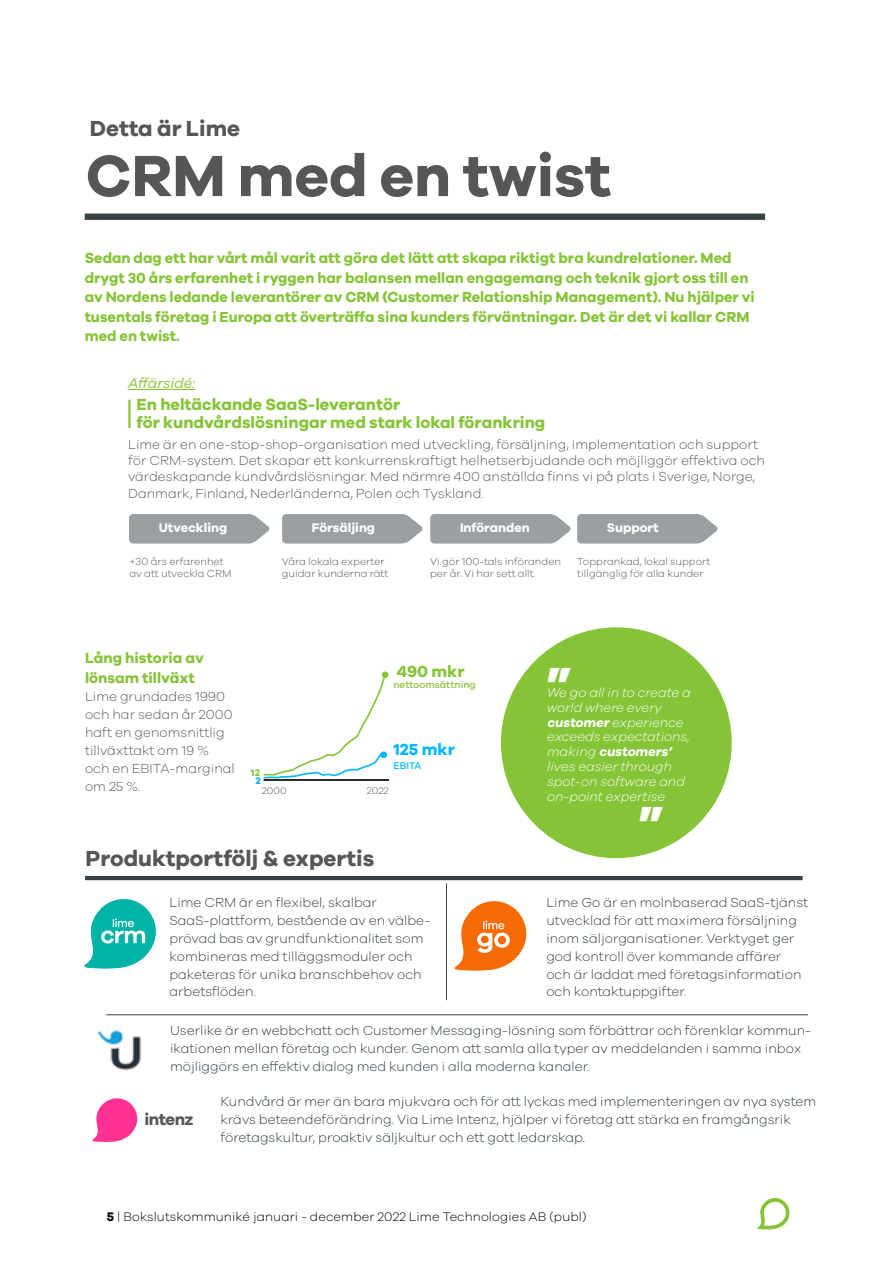
<style>
.page{position:relative;width:893px;height:1263px;background:#fff}
.page>*{position:absolute;margin:0;border:0;box-sizing:border-box;transform-origin:0 0}
.t1{font:700 60px "Galano Grotesque";color:#565659}
.t2{font:800 46.35px "Galano Grotesque";color:#fff}
.t3{font:700 22.5px "Galano Grotesque";color:#565659}
.t4{font:700 16.95px "Galano Grotesque";letter-spacing:-.03em;color:#575756}
.t5{font:700 16.5px/18px "Galano Grotesque";color:#85c436}
.t6{font:700 16.5px "Galano Grotesque";color:#00b7ff}
.t7{font:700 15px/19.5px "Galano Grotesque";color:#85c436}
.t8{font:italic 14.4px "Galano Grotesque";letter-spacing:-.005em;color:#85c436}
.t9{font:300 13.5px/18px "Galano Grotesque";color:#303c42}
.t10{font:300 13.5px/18px "Galano Grotesque";color:#58595b}
.t11{font:300 13.5px/18px "Galano Grotesque";color:#384044}
.t12{font:italic 300 13.2px/14.9px "Galano Grotesque";color:#fff}
.t13{font:700 12.9px "Galano Grotesque";color:#fff}
.t14{font:300 12.75px "Galano Grotesque";letter-spacing:.01em;color:#000}
.t15{font:300 10.5px/12px "Galano Grotesque";color:#58595b}
.t16{font:500 9.9px "Galano Grotesque";color:#85c436}
.t17{font:300 9.9px "Galano Grotesque";color:#58595b}
.t18{font:500 9.9px "Galano Grotesque";color:#00b7ff}
.t19{font:700 9.9px "Galano Grotesque";color:#85c436}
.t20{font:700 9.9px "Galano Grotesque";color:#00b7ff}
.s1{font-weight:700;font-style:normal}
.s2{font-weight:700}
</style>
<div class="page">
<div style="left:85px;top:214px;width:680px;height:6px;background:#384044"></div>
<img style="left:97px;top:1030px;width:44px;height:41px">
<svg style="left:454px;top:901px;width:73px;height:70px"></svg>
<hr style="left:446px;top:883px;width:1px;height:117px;background:#384044">
<svg style="left:84px;top:899px;width:72px;height:70px"></svg>
<hr style="left:85px;top:876px;width:718px;height:4px;background:#384044">
<hr style="left:106px;top:1014px;width:702px;height:1px;background:#384044">
<hr style="left:128px;top:389px;width:67px;height:1px;background:#85c436">
<hr style="left:128px;top:400px;width:3px;height:28px;background:#85c436">
<div style="left:129px;top:514px;width:141px;height:29px;background:#9c9fa1"></div>
<div style="left:282px;top:514px;width:141px;height:29px;background:#9c9fa1"></div>
<div style="left:430px;top:514px;width:141px;height:29px;background:#9c9fa1"></div>
<div style="left:577px;top:514px;width:141px;height:29px;background:#9c9fa1"></div>
<div style="left:382px;top:671px;width:6px;height:7px;background:#85c436;border-radius:50%"></div>
<svg style="left:263px;top:673px;width:124px;height:106px"></svg>
<div style="left:380px;top:751px;width:7px;height:7px;background:#00b7ff;border-radius:50%"></div>
<hr style="left:264px;top:779px;width:125px;height:2px;background:#000">
<div style="left:501px;top:627px;width:231px;height:231px;background:#85c436;border-radius:50%"></div>
<svg style="left:92px;top:1098px;width:46px;height:44px"></svg>
<svg style="left:757px;top:1198px;width:33px;height:31px"></svg>
<h3 class="t3" style="left:90px;top:115px;width:152px">Detta är Lime</h3>
<h1 class="t1" style="left:86px;top:139px;width:527px">CRM med en twist</h1>
<p class="t7" style="left:85px;top:248px;width:672px">Sedan dag ett har vårt mål varit att göra det lätt att skapa riktigt bra kundrelationer. Med drygt 30 års erfarenhet i ryggen har balansen mellan engagemang och teknik gjort oss till en av Nordens ledande leverantörer av CRM (Customer Relationship Management). Nu hjälper vi tusentals företag i Europa att överträffa sina kunders förväntningar. Det är det vi kallar CRM med en twist.</p>
<p class="t8" style="left:128px;top:375px;width:69px">Affärsidé:</p>
<p class="t5" style="left:137px;top:395px;width:410px">En heltäckande SaaS-leverantör<br>för kundvårdslösningar med stark lokal förankring</p>
<p class="t10" style="left:128px;top:436px;width:638px;line-height:16.2px">Lime är en one-stop-shop-organisation med utveckling, försäljning, implementation och support för CRM-system. Det skapar ett konkurrenskraftigt helhetserbjudande och möjliggör effektiva och värdeskapande kundvårdslösningar. Med närmre 400 anställda finns vi på plats i Sverige, Norge, Danmark, Finland, Nederländerna, Polen och Tyskland.</p>
<p class="t13" style="left:159px;top:520px;width:70px">Utveckling</p>
<p class="t13" style="left:312px;top:520px;width:65px">Försäljing</p>
<p class="t13" style="left:460px;top:520px;width:71px">Införanden</p>
<p class="t13" style="left:607px;top:520px;width:53px">Support</p>
<p class="t15" style="left:129px;top:555px;width:104px">+30 års erfarenhet av att utveckla CRM</p>
<p class="t15" style="left:282px;top:555px;width:108px">Våra lokala experter guidar kunderna rätt</p>
<p class="t15" style="left:430px;top:555px;width:133px">Vi gör 100-tals införanden per år. Vi har sett allt.</p>
<p class="t15" style="left:577px;top:555px;width:135px">Topprankad, lokal support tillgänglig för alla kunder</p>
<p class="t7" style="left:85px;top:648px;width:121px">Lång historia av lönsam tillväxt</p>
<p class="t10" style="left:85px;top:687px;width:151px">Lime grundades 1990 och har sedan år 2000 haft en genomsnittlig tillväxttakt om 19 % och en EBITA-marginal om 25 %.</p>
<p class="t5" style="left:397px;top:662px;width:69px">490 mkr</p>
<p class="t16" style="left:393px;top:678px;width:84px">nettoomsättning</p>
<p class="t19" style="left:251px;top:766px;width:11px">12</p>
<p class="t20" style="left:256px;top:774px;width:7px">2</p>
<p class="t6" style="left:393px;top:739px;width:63px">125 mkr</p>
<p class="t18" style="left:393px;top:759px;width:30px">EBITA</p>
<p class="t17" style="left:262px;top:785px;width:26px">2000</p>
<p class="t17" style="left:367px;top:785px;width:23px">2022</p>
<h3 class="t3" style="left:85px;top:845px;width:290px">Produktportfölj &amp; expertis</h3>
<p class="t11" style="left:169px;top:892px;width:262px">Lime CRM är en flexibel, skalbar SaaS-plattform, bestående av en välbe&shy;prövad bas av grundfunktionalitet som kombineras med tilläggsmoduler och paketeras för unika branschbehov och arbetsflöden.</p>
<h2 class="t2" style="left:546px;top:655px;width:27px">”</h2>
<p class="t12" style="left:547px;top:684px;width:145px">We go all in to create a world where every <span class="s1">customer</span> experience exceeds expectations, m a k i ng <span class="s1">customers’ </span>lives easier through spot-on software and on-point expertise</p>
<h2 class="t2" style="left:638px;top:793px;width:27px">”</h2>
<p class="t11" style="left:546px;top:892px;width:263px">Lime Go är en molnbaserad SaaS-tjänst utvecklad för att maximera försäljning inom säljorganisationer. Verktyget ger god kontroll över kommande affärer och är laddat med företagsinformation och kontaktuppgifter.</p>
<p class="t9" style="left:170px;top:1021px;width:643px">Userlike är en webbchatt och Customer Messaging-lösning som förbättrar och förenklar kommun&shy;ikationen mellan företag och kunder. Genom att samla alla typer av meddelanden i samma inbox möjliggörs en effektiv dialog med kunden i alla moderna kanaler.</p>
<p class="t4" style="left:144px;top:1108px;width:51px">intenz</p>
<p class="t9" style="left:220px;top:1092px;width:597px">Kundvård är mer än bara mjukvara och för att lyckas med implementeringen av nya system krävs beteendeförändring. Via Lime Intenz, hjälper vi företag att stärka en framgångsrik företagskultur, proaktiv säljkultur och ett gott ledarskap.</p>
<p class="t14" style="left:107px;top:1209px;width:481px"><span class="s2">5</span> | Bokslutskommuniké januari - december 2022 Lime Technologies AB (publ)</p>
</div>
